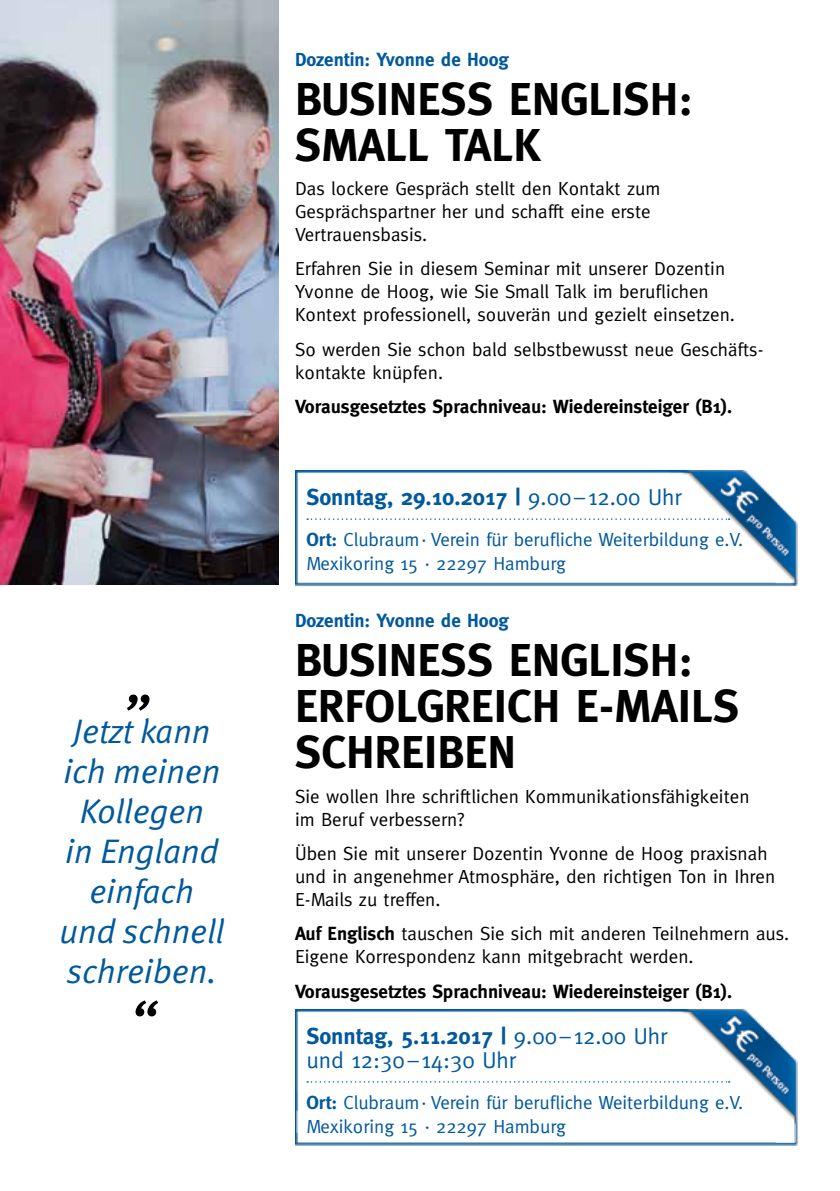
<style>
.page{position:relative;width:840px;height:1191px;background:#fff}
.page>*{position:absolute;margin:0;border:0;box-sizing:border-box;transform-origin:0 0}
.t1{font:italic 60px "Meta Normal LF";color:#000}
.t2{font:700 46px/46px "Meta";letter-spacing:.07em;color:#000}
.t3{font:700 46px/46px "Meta";letter-spacing:.215em;color:#000}
.t4{font:italic 34px/40px "Meta Normal LF";letter-spacing:-.005em;color:#00599c;text-align:center}
.t5{font:23px/24px "Meta";color:#00599c}
.t6{font:700 23px "Meta";color:#00599c}
.t7{font:19px/23px "Meta";color:#000}
.t8{font:19px/24px "Meta";letter-spacing:-.005em;color:#00599c}
.t9{font:700 19px "Meta";color:#000}
.t10{font:700 19px "Meta";color:#00599c}
.s1{font-weight:400}
.s2{font-weight:700}
</style>
<div class="page">
<img style="left:295px;top:471px;width:503px;height:116px">
<img style="left:295px;top:1009px;width:503px;height:137px">
<svg style="left:307px;top:1081px;width:422px;height:1px"></svg>
<img style="left:0;top:0;width:278px;height:584px">
<svg style="left:307px;top:518px;width:422px;height:2px"></svg>
<h1 class="t1" style="left:128px;top:646px;width:29px">„</h1>
<h3 class="t4" style="left:59px;top:711px;width:166px">Jetzt kann ich meinen<br>Kollegen<br>in England einfach und schnell schreiben.</h3>
<h1 class="t1" style="left:128px;top:987px;width:29px">“</h1>
<p class="t10" style="left:295px;top:48px;width:215px">Dozentin: Yvonne de Hoog</p>
<h2 class="t2" style="left:295px;top:75px;width:399px">Business English:<br>Small Talk</h2>
<p class="t7" style="left:295px;top:177px;width:366px">Das lockere Gespräch stellt den Kontakt zum<br>Gesprächspartner her und schafft eine erste<br>Vertrauensbasis.</p>
<p class="t7" style="left:295px;top:257px;width:441px">Erfahren Sie in diesem Seminar mit unserer Dozentin<br>Yvonne de Hoog, wie Sie Small Talk im beruflichen<br>Kontext professionell, souverän und gezielt einsetzen.</p>
<p class="t7" style="left:295px;top:337px;width:467px">So werden Sie schon bald selbstbewusst neue Geschäfts&shy;kontakte knüpfen.</p>
<p class="t9" style="left:295px;top:395px;width:438px">Vorausgesetztes Sprachniveau: Wiedereinsteiger (B1).</p>
<p class="t6" style="left:306px;top:483px;width:377px">Sonntag, 29.10.2017 | <span class="s1">9.00– 12.00 Uhr</span></p>
<p class="t8" style="left:306px;top:527px;width:438px"><span class="s2">Ort:</span> Clubraum· Verein für berufliche Weiterbildung e.V.<br>Mexikoring 15 · 22297 Hamburg</p>
<p class="t10" style="left:295px;top:609px;width:215px">Dozentin: Yvonne de Hoog</p>
<h2 class="t2" style="left:295px;top:637px;width:399px">Business English: erfolg</h2>
<h2 class="t3" style="left:295px;top:683px;width:445px;text-indent:149px">reich E-Mails schreiben</h2>
<p class="t7" style="left:295px;top:784px;width:455px">Sie wollen Ihre schriftlichen Kommunikationsfähigkeiten im Beruf verbessern?</p>
<p class="t7" style="left:295px;top:841px;width:481px">Üben Sie mit unserer Dozentin Yvonne de Hoog praxisnah und in angenehmer Atmosphäre, den richtigen Ton in Ihren<br>E-Mails zu treffen.</p>
<p class="t7" style="left:295px;top:922px;width:495px"><span class="s2">Auf Englisch</span> tauschen Sie sich mit anderen Teilnehmern aus.<br>Eigene Korrespondenz kann mitgebracht werden.</p>
<p class="t9" style="left:295px;top:980px;width:438px">Vorausgesetztes Sprachniveau: Wiedereinsteiger (B1).</p>
<p class="t5" style="left:306px;top:1023px;width:362px"><span class="s2">Sonntag, 5.11.2017 |</span> 9.00– 12.00 Uhr und 12:30– 14:30 Uhr</p>
<p class="t8" style="left:306px;top:1089px;width:438px"><span class="s2">Ort:</span> Clubraum· Verein für berufliche Weiterbildung e.V.<br>Mexikoring 15 · 22297 Hamburg</p>
</div>
